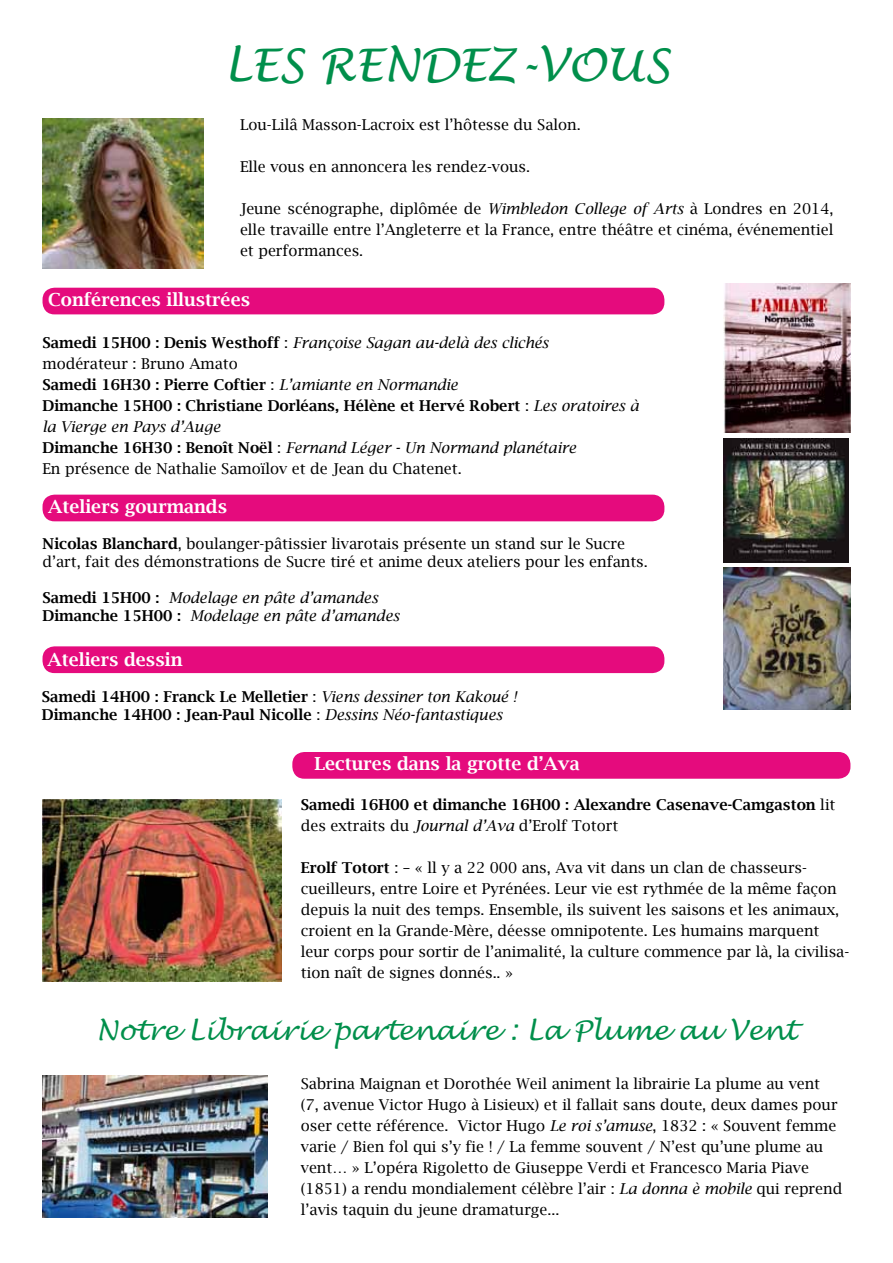
<style>
.page{position:relative;width:893px;height:1263px;background:#fff}
.page>*{position:absolute;margin:0;border:0;box-sizing:border-box;transform-origin:0 0}
.t1{font:italic 45px "Lucida Handwriting";color:#008f4b}
.t2{font:italic 27px "Lucida Handwriting";color:#008f4b}
.t3{font:600 18px "Lucida Bright";color:#fff}
.t4{font:15px/21px "Lucida Bright";color:#000}
.t5{font:600 15px/21px "Lucida Bright";color:#000}
.t6{font:italic 15px/18px "Lucida Bright";color:#000}
.s1{font-style:italic}
.s2{font-weight:400}
.s3{font-weight:400;font-style:italic}
.s4{font-weight:600}
.s5{font-weight:600;font-style:normal}
</style>
<div class="page">
<img style="left:43px;top:799px;width:239px;height:183px">
<img style="left:724px;top:568px;width:126px;height:142px">
<div style="left:43px;top:288px;width:621px;height:26px;background:#e50b7d;border-radius:12px"></div>
<img style="left:43px;top:118px;width:160px;height:151px">
<img style="left:724px;top:438px;width:124px;height:124px">
<img style="left:43px;top:1075px;width:225px;height:142px">
<img style="left:724px;top:284px;width:126px;height:149px">
<div style="left:43px;top:495px;width:621px;height:26px;background:#e50b7d;border-radius:12px"></div>
<div style="left:43px;top:646px;width:621px;height:27px;background:#e50b7d;border-radius:12px"></div>
<div style="left:292px;top:752px;width:558px;height:27px;background:#e50b7d;border-radius:12px"></div>
<h1 class="t1" style="left:223px;top:38px;width:448px">LES RENDEZ-VOUS</h1>
<p class="t4" style="left:240px;top:114px;width:342px">Lou-Lilâ Masson-Lacroix est l’hôtesse du Salon.</p>
<p class="t4" style="left:240px;top:156px;width:292px">Elle vous en annoncera les rendez-vous.</p>
<p class="t4" style="left:240px;top:198px;width:595px;text-align:justify">Jeune scénographe, diplômée de <span class="s1">Wimbledon College of Arts</span> à Londres en 2014, elle travaille entre l’Angleterre et la France, entre théâtre et cinéma, événementiel et performances.</p>
<p class="t3" style="left:48px;top:290px;width:204px">Conférences illustrées</p>
<p class="t5" style="left:43px;top:332px;width:598px">Samedi 15H00 : Denis Westhoff <span class="s2">:</span> <span class="s3">Françoise Sagan au-delà des clichés<br></span><span class="s2">modérateur : Bruno Amato<br></span>Samedi 16H30 : Pierre Coftier <span class="s2">:</span> <span class="s3">L’amiante en Normandie<br></span>Dimanche 15H00 : Christiane Dorléans, Hélène et Hervé Robert <span class="s2">:</span> <span class="s3">Les oratoires à la Vierge en Pays d’Auge<br></span>Dimanche 16H30 : Benoît Noël <span class="s2">:</span> <span class="s3">Fernand Léger - Un Normand planétaire<br></span><span class="s2">En présence de Nathalie Samoïlov et de Jean du Chatenet.</span></p>
<p class="t3" style="left:48px;top:496px;width:180px">Ateliers gourmands</p>
<p class="t4" style="left:43px;top:535px;width:607px;line-height:18px"><span class="s4">Nicolas Blanchard</span>, boulanger-pâtissier livarotais présente un stand sur le Sucre d’art, fait des démonstrations de Sucre tiré et anime deux ateliers pour les enfants.</p>
<p class="t6" style="left:43px;top:589px;width:358px"><span class="s5">Samedi 15H00 :</span> Modelage en pâte d’amandes<br><span class="s5">Dimanche 15H00 :</span> Modelage en pâte d’amandes</p>
<p class="t3" style="left:47px;top:649px;width:136px">Ateliers dessin</p>
<p class="t5" style="left:42px;top:687px;width:476px;line-height:18px">Samedi 14H00 : Franck Le Melletier <span class="s2">:</span> <span class="s3">Viens dessiner ton Kakoué !<br></span>Dimanche 14H00 : Jean-Paul Nicolle <span class="s2">:</span> <span class="s3">Dessins Néo-fantastiques</span></p>
<p class="t3" style="left:314px;top:753px;width:267px">Lectures dans la grotte d’Ava</p>
<p class="t5" style="left:301px;top:794px;width:536px">Samedi 16H00 et dimanche 16H00 : Alexandre Casenave-Camgaston <span class="s2">lit des extraits du</span> <span class="s3">Journal d’Ava</span> <span class="s2">d’Erolf Totort</span></p>
<p class="t4" style="left:301px;top:857px;width:550px"><span class="s4">Erolf Totort</span> : – « ll y a 22 000 ans, Ava vit dans un clan de chasseurs&shy;cueilleurs, entre Loire et Pyrénées. Leur vie est rythmée de la même façon depuis la nuit des temps. Ensemble, ils suivent les saisons et les animaux, croient en la Grande-Mère, déesse omnipotente. Les humains marquent leur corps pour sortir de l’animalité, la culture commence par là, la civilisa&shy;tion naît de signes donnés.. »</p>
<h2 class="t2" style="left:96px;top:1014px;width:702px">Notre Librairie partenaire : La Plume au Vent</h2>
<p class="t4" style="left:301px;top:1073px;width:543px">Sabrina Maignan et Dorothée Weil animent la librairie La plume au vent<br>(7, avenue Victor Hugo à Lisieux) et il fallait sans doute, deux dames pour oser cette référence. Victor Hugo <span class="s1">Le roi s’amuse</span>, 1832 : « Souvent femme varie / Bien fol qui s’y fie ! / La femme souvent / N’est qu’une plume au vent… » L’opéra Rigoletto de Giuseppe Verdi et Francesco Maria Piave (1851) a rendu mondialement célèbre l’air : <span class="s1">La donna è mobile</span> qui reprend l’avis taquin du jeune dramaturge...</p>
</div>
